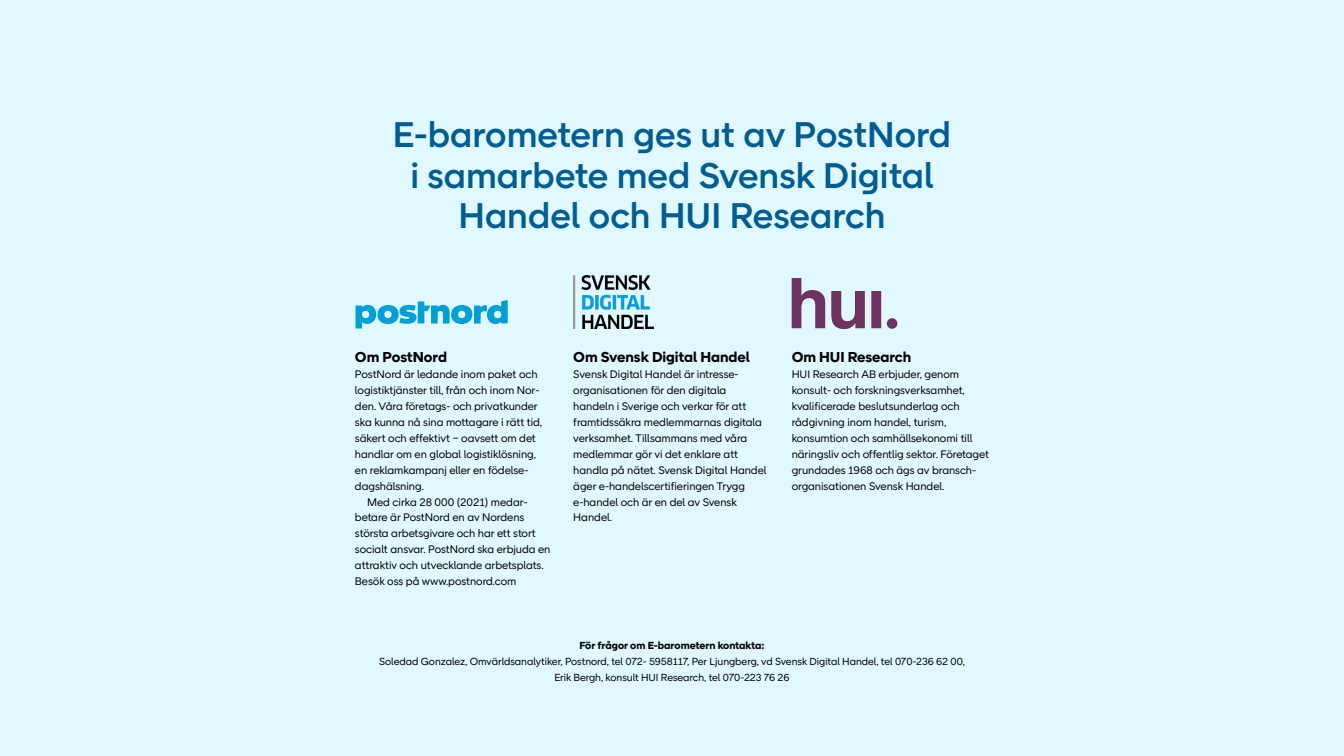
<style>
.page{position:relative;width:1344px;height:756px;background:#e0f8ff}
.page>*{position:absolute;margin:0;border:0;box-sizing:border-box;transform-origin:0 0}
.t1{font:500 36.5px/40.4px "Post Nord Sans";color:#005d92;text-align:center}
.t2{font:700 14.7px "Post Nord Sans";letter-spacing:-.005em;color:#000}
.t3{font:11.2px/15.9px "Post Nord Sans";letter-spacing:-.005em;color:#000}
.t4{font:10.5px/15.9px "Post Nord Sans";letter-spacing:-.005em;color:#000;text-align:center}
.t5{font:700 10.5px "Post Nord Sans";letter-spacing:-.005em;color:#000}
</style>
<div class="page">
<svg style="left:356px;top:300px;width:152px;height:29px"></svg>
<img style="left:573px;top:276px;width:81px;height:52px">
<svg style="left:792px;top:278px;width:105px;height:51px"></svg>
<h1 class="t1" style="left:393px;top:115px;width:560px">E-barometern ges ut av PostNord i samarbete med Svensk Digital<br>Handel och HUI Research</h1>
<h2 class="t2" style="left:355px;top:348px;width:94px">Om PostNord</h2>
<p class="t3" style="left:355px;top:366px;width:189px">PostNord är ledande inom paket och logistiktjänster till, från och inom Nor&shy;den. Våra företags- och privatkunder ska kunna nå sina mottagare i rätt tid, säkert och effektivt − oavsett om det handlar om en global logistiklösning, en reklamkampanj eller en födelse&shy;dagshälsning.</p>
<p class="t3" style="left:355px;top:494px;width:197px;text-indent:12px">Med cirka 28 000 (2021) medar&shy;betare är PostNord en av Nordens största arbetsgivare och har ett stort socialt ansvar. PostNord ska erbjuda en attraktiv och utvecklande arbetsplats.<br>Besök oss på www.postnord.com</p>
<h2 class="t2" style="left:573px;top:348px;width:178px">Om Svensk Digital Handel</h2>
<p class="t3" style="left:573px;top:366px;width:195px">Svensk Digital Handel är intresse&shy;organisationen för den digitala handeln i Sverige och verkar för att framtidssäkra medlemmarnas digitala verksamhet. Tillsammans med våra medlemmar gör vi det enklare att handla på nätet. Svensk Digital Handel äger e-handelscertifieringen Trygg e-handel och är en del av Svensk<br>Handel.</p>
<h2 class="t2" style="left:792px;top:348px;width:121px">Om HUI Research</h2>
<p class="t3" style="left:792px;top:366px;width:199px">HUI Research AB erbjuder, genom konsult- och forskningsverksamhet, kvalificerade beslutsunderlag och rådgivning inom handel, turism, konsumtion och samhällsekonomi till näringsliv och offentlig sektor. Företaget grundades 1968 och ägs av bransch&shy;organisationen Svensk Handel.</p>
<p class="t5" style="left:579px;top:639px;width:187px">För frågor om E-barometern kontakta:</p>
<p class="t4" style="left:379px;top:653px;width:587px">Soledad Gonzalez, Omvärldsanalytiker, Postnord, tel 072- 5958117, Per Ljungberg, vd Svensk Digital Handel, tel 070-236 62 00,<br>Erik Bergh, konsult HUI Research, tel 070-223 76 26</p>
</div>
